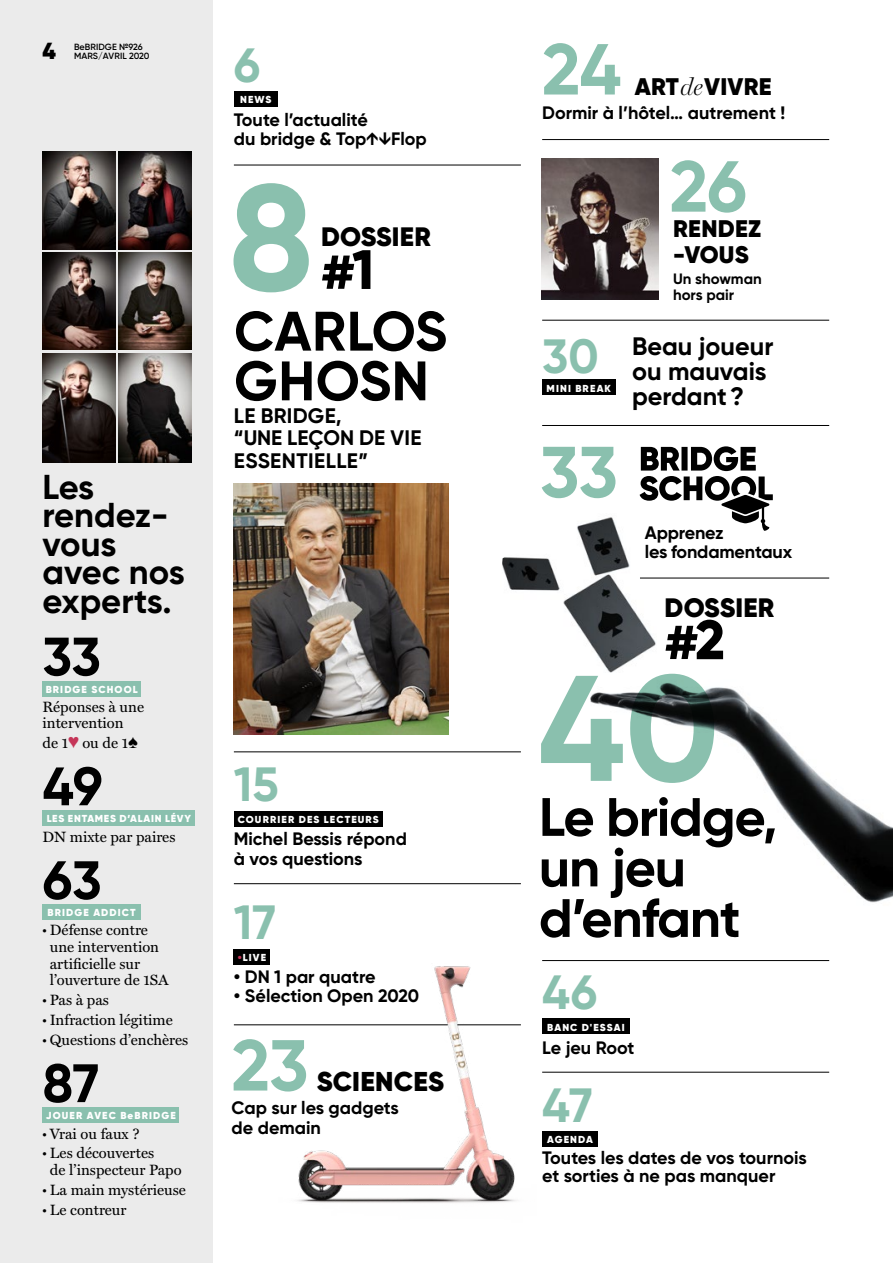
<style>
.page{position:relative;width:893px;height:1263px;background:#fff}
.page>*{position:absolute;margin:0;border:0;box-sizing:border-box;transform-origin:0 0}
.t1{font:700 150px "Gilroy";color:#8ac0ae}
.t2{font:700 72px "Gilroy";letter-spacing:-.01em;color:#8ac0ae}
.t3{font:700 55.5px/49.7px "Gilroy";letter-spacing:.005em;color:#000}
.t4{font:800 55.35px "Gilroy";color:#000}
.t5{font:700 54px "Gilroy";letter-spacing:-.01em;color:#000}
.t6{font:700 53.85px/50.6px "Gilroy";letter-spacing:-.02em;color:#000}
.t7{font:700 48px "Gilroy";color:#8ac0ae}
.t8{font:700 34.5px/28.5px "Gilroy";letter-spacing:-.005em;color:#000}
.t9{font:900 27.3px "Gilroy";letter-spacing:.01em;color:#000}
.t10{font:900 26.7px "Gilroy";letter-spacing:.005em;color:#000}
.t11{font:700 25.2px/25.2px "Gilroy";color:#000}
.t12{font:900 24px/25.2px "Gilroy";letter-spacing:.01em;color:#000}
.t13{font:900 23.25px "Gilroy";color:#000}
.t14{font:700 21px/22.5px "Gilroy";letter-spacing:.01em;color:#000}
.t15{font:700 18px/19.5px "Gilroy";color:#000}
.t16{font:15px/16.5px "Miller Text";color:#000}
.t17{font:700 15px "Gilroy";color:#000}
.t18{font:900 10.2px "Gilroy";letter-spacing:.11em;color:#fff}
.t19{font:900 10.2px "Gilroy";letter-spacing:.07em;color:#fff}
.t20{font:600 9px/9.8px "Gilroy";letter-spacing:.01em;color:#000}
.s1{color:#c53558}
.s2{font-family:"Gilroy";font-weight:700;font-size:12px}
.s3{font-family:"Miller Display";font-weight:300;font-style:italic}
</style>
<div class="page">
<div style="left:0;top:0;width:213px;height:1263px;background:#ebebeb"></div>
<img style="left:43px;top:252px;width:72px;height:98px">
<img style="left:43px;top:152px;width:72px;height:97px">
<img style="left:43px;top:354px;width:72px;height:108px">
<img style="left:119px;top:252px;width:72px;height:98px">
<img style="left:119px;top:152px;width:72px;height:97px">
<img style="left:119px;top:354px;width:72px;height:108px">
<img style="left:234px;top:484px;width:214px;height:250px">
<div style="left:43px;top:681px;width:98px;height:15px;background:#8ac0ae"></div>
<div style="left:43px;top:811px;width:152px;height:15px;background:#8ac0ae"></div>
<div style="left:43px;top:905px;width:98px;height:15px;background:#8ac0ae"></div>
<div style="left:43px;top:1108px;width:136px;height:15px;background:#8ac0ae"></div>
<div style="left:234px;top:92px;width:44px;height:15px;background:#000"></div>
<div style="left:234px;top:811px;width:149px;height:15px;background:#000"></div>
<div style="left:542px;top:1132px;width:56px;height:15px;background:#000"></div>
<hr style="left:542px;top:320px;width:287px;height:1px;background:#000">
<hr style="left:542px;top:139px;width:287px;height:1px;background:#000">
<hr style="left:234px;top:165px;width:287px;height:1px;background:#000">
<hr style="left:234px;top:752px;width:287px;height:1px;background:#000">
<hr style="left:234px;top:883px;width:287px;height:1px;background:#000">
<hr style="left:542px;top:425px;width:287px;height:1px;background:#000">
<img style="left:541px;top:158px;width:117px;height:142px">
<img style="left:233px;top:949px;width:283px;height:254px">
<div style="left:234px;top:949px;width:36px;height:15px;background:#000"></div>
<div style="left:542px;top:380px;width:73px;height:15px;background:#000"></div>
<img style="left:500px;top:446px;width:393px;height:615px">
<hr style="left:457px;top:1024px;width:64px;height:1px;background:#000">
<hr style="left:234px;top:1024px;width:214px;height:1px;background:#000">
<h3 class="t13" style="left:43px;top:36px;width:15px">4</h3>
<p class="t20" style="left:74px;top:42px;width:77px">BeBRIDGE №926<br>MARS/AVRIL 2020</p>
<h3 class="t8" style="left:43px;top:472px;width:144px">Les rendez&shy;vous avec nos experts.</h3>
<h3 class="t5" style="left:43px;top:623px;width:60px">33</h3>
<p class="t18" style="left:46px;top:682px;width:93px">BRIDGE SCHOOL</p>
<p class="t16" style="left:43px;top:697px;width:103px">Réponses à une intervention</p>
<p class="t16" style="left:43px;top:733px;width:97px">de 1<span class="s1">♥</span> ou de 1♠</p>
<h3 class="t5" style="left:43px;top:753px;width:62px">49</h3>
<p class="t19" style="left:47px;top:812px;width:146px">LES ENTAMES D’ALAIN LÉVY</p>
<p class="t16" style="left:43px;top:827px;width:134px">DN mixte par paires</p>
<h3 class="t5" style="left:43px;top:846px;width:61px">63</h3>
<p class="t18" style="left:48px;top:906px;width:90px">BRIDGE ADDICT</p>
<p class="t16" style="left:50px;top:921px;width:120px;text-indent:-7px"><span class="s2">•</span> Défense contre une intervention artificielle sur l’ouverture de 1SA</p>
<p class="t16" style="left:43px;top:990px;width:68px"><span class="s2">•</span> Pas à pas</p>
<p class="t16" style="left:43px;top:1010px;width:132px"><span class="s2">•</span> Infraction légitime</p>
<p class="t16" style="left:43px;top:1030px;width:147px"><span class="s2">•</span> Questions d’enchères</p>
<h3 class="t5" style="left:43px;top:1049px;width:58px">87</h3>
<p class="t18" style="left:46px;top:1109px;width:131px">JOUER AVEC BeBRIDGE</p>
<p class="t16" style="left:43px;top:1124px;width:99px"><span class="s2">•</span> Vrai ou faux ?</p>
<p class="t16" style="left:50px;top:1144px;width:133px;text-indent:-7px"><span class="s2">•</span> Les découvertes<br>de l’inspecteur Papo</p>
<p class="t16" style="left:43px;top:1180px;width:145px"><span class="s2">•</span> La main mystérieuse</p>
<p class="t16" style="left:43px;top:1200px;width:86px"><span class="s2">•</span> Le contreur</p>
<h3 class="t7" style="left:234px;top:35px;width:28px">6</h3>
<p class="t18" style="left:240px;top:93px;width:33px">NEWS</p>
<p class="t15" style="left:234px;top:109px;width:195px">Toute l’actualité<br>du bridge &amp; Top↑↓Flop</p>
<h1 class="t1" style="left:229px;top:144px;width:87px">8</h1>
<h3 class="t10" style="left:321px;top:220px;width:111px">DOSSIER</h3>
<h3 class="t4" style="left:321px;top:236px;width:55px">#1</h3>
<h3 class="t3" style="left:234px;top:306px;width:215px">CARLOS<br>GHOSN</h3>
<h3 class="t14" style="left:234px;top:404px;width:189px">LE BRIDGE,<br>“UNE LEÇON DE VIE<br>ESSENTIELLE”</h3>
<h3 class="t7" style="left:234px;top:755px;width:46px">15</h3>
<p class="t18" style="left:238px;top:813px;width:142px">COURRIER DES LECTEURS</p>
<p class="t15" style="left:234px;top:829px;width:175px">Michel Bessis répond à vos questions</p>
<h3 class="t7" style="left:234px;top:892px;width:44px">17</h3>
<p class="t18" style="left:238px;top:950px;width:30px"><span class="s1">•</span>LIVE</p>
<p class="t15" style="left:234px;top:967px;width:143px">• DN 1 par quatre</p>
<p class="t15" style="left:234px;top:986px;width:187px">• Sélection Open 2020</p>
<h2 class="t2" style="left:232px;top:1020px;width:78px">23</h2>
<h3 class="t9" style="left:317px;top:1064px;width:129px">SCIENCES</h3>
<p class="t15" style="left:232px;top:1098px;width:169px">Cap sur les gadgets de demain</p>
<h2 class="t2" style="left:542px;top:24px;width:81px">24</h2>
<h3 class="t12" style="left:635px;top:73px;width:139px">ART<span class="s3">de</span>VIVRE</h3>
<p class="t15" style="left:542px;top:103px;width:245px">Dormir à l’hôtel… autrement !</p>
<h2 class="t2" style="left:670px;top:141px;width:79px">26</h2>
<h3 class="t12" style="left:673px;top:216px;width:90px">RENDEZ -VOUS</h3>
<p class="t17" style="left:673px;top:269px;width:90px">Un showman</p>
<h3 class="t7" style="left:542px;top:326px;width:58px">30</h3>
<p class="t18" style="left:547px;top:381px;width:66px">MINI BREAK</p>
<h2 class="t2" style="left:540px;top:427px;width:79px">33</h2>
<p class="t17" style="left:673px;top:286px;width:63px">hors pair</p>
<h3 class="t11" style="left:632px;top:333px;width:143px">Beau joueur ou mauvais perdant?</h3>
<p class="t15" style="left:645px;top:522px;width:149px">Apprenez<br>les fondamentaux</p>
<h3 class="t10" style="left:665px;top:590px;width:111px">DOSSIER</h3>
<h3 class="t4" style="left:664px;top:606px;width:62px">#2</h3>
<h1 class="t1" style="left:538px;top:635px;width:183px">40</h1>
<h3 class="t6" style="left:539px;top:791px;width:240px">Le bridge, un jeu d’enfant</h3>
<h3 class="t7" style="left:542px;top:962px;width:57px">46</h3>
<p class="t18" style="left:547px;top:1020px;width:79px">BANC D'ESSAI</p>
<p class="t15" style="left:542px;top:1038px;width:94px">Le jeu Root</p>
<h3 class="t7" style="left:542px;top:1075px;width:52px">47</h3>
<p class="t18" style="left:547px;top:1133px;width:47px">AGENDA</p>
<p class="t15" style="left:542px;top:1149px;width:266px;line-height:18px">Toutes les dates de vos tournois et sorties à ne pas manquer</p>
</div>
